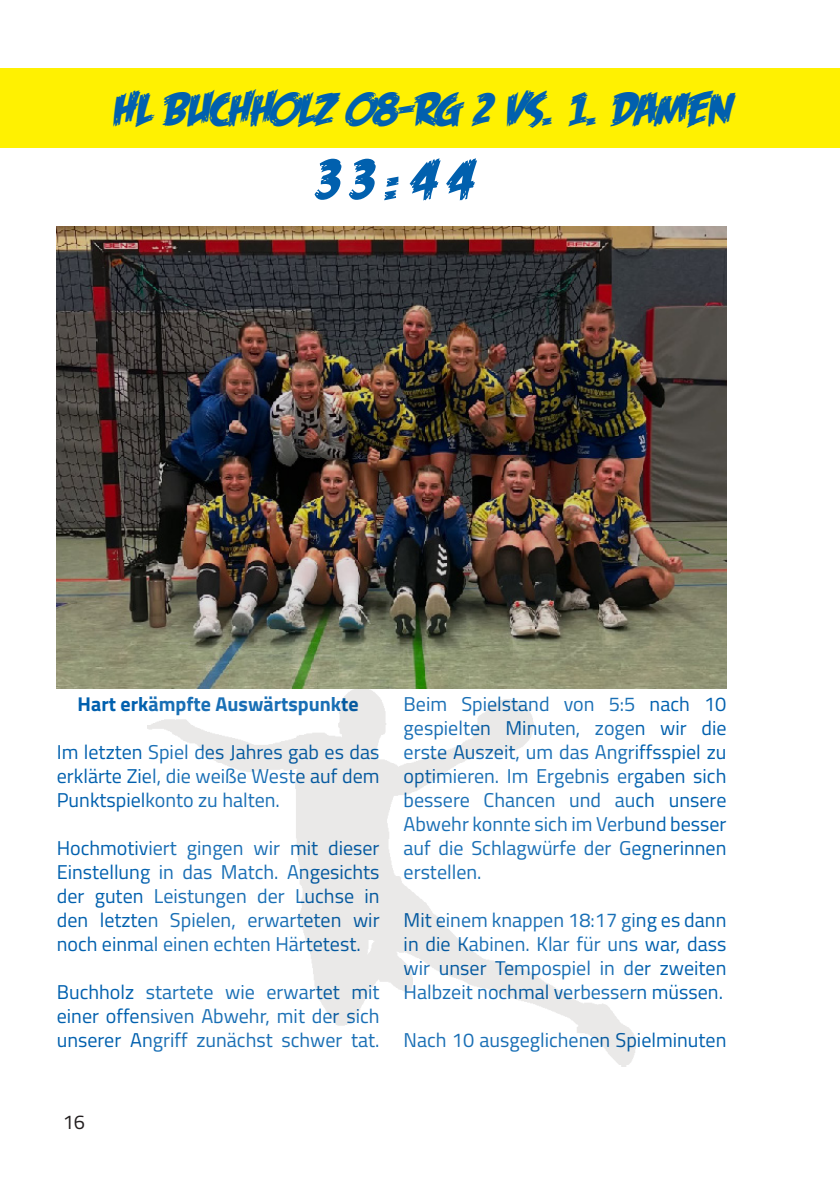
<style>
.page{position:relative;width:840px;height:1191px;background:#fff}
.page>*{position:absolute;margin:0;border:0;box-sizing:border-box;transform-origin:0 0}
.t1{font:60px "Feastof Flesh BB Italic";color:#0160ae}
.t2{font:48px "Feastof Flesh BB Italic";color:#0160ae}
.t3{font:20px/24px "Titillium Web";color:#0160ae;text-align:justify}
.t4{font:700 20px "Titillium Web";color:#0160ae}
.t5{font:20px "Titillium Web";color:#231f20}
</style>
<div class="page">
<div style="left:0;top:68px;width:839px;height:80px;background:#fff101"></div>
<img style="left:147px;top:688px;width:488px;height:378px">
<img style="left:57px;top:227px;width:669px;height:461px">
<p class="t2" style="left:110px;top:84px;width:620px">HL BUCHHOLZ 08-RG 2 VS. 1. DAMEN</p>
<p class="t1" style="left:313px;top:148px;width:159px">33:44</p>
<p class="t4" style="left:78px;top:688px;width:282px">Hart erkämpfte Auswärtspunkte</p>
<p class="t3" style="left:57px;top:739px;width:324px">Im letzten Spiel des Jahres gab es das erklärte Ziel, die weiße Weste auf dem Punktspielkonto zu halten.</p>
<p class="t3" style="left:57px;top:835px;width:324px">Hochmotiviert gingen wir mit dieser Einstellung in das Match. Angesichts der guten Leistungen der Luchse in den letzten Spielen, erwarteten wir noch einmal einen echten Härtetest.</p>
<p class="t3" style="left:57px;top:979px;width:324px">Buchholz startete wie erwartet mit einer offensiven Abwehr, mit der sich unserer Angriff zunächst schwer tat.</p>
<p class="t3" style="left:403px;top:691px;width:324px">Beim Spielstand von 5:5 nach 10 gespielten Minuten, zogen wir die erste Auszeit, um das Angriffsspiel zu optimieren. Im Ergebnis ergaben sich bessere Chancen und auch unsere Abwehr konnte sich im Verbund besser auf die Schlagwürfe der Gegnerinnen erstellen.</p>
<p class="t3" style="left:403px;top:907px;width:324px">Mit einem knappen 18:17 ging es dann in die Kabinen. Klar für uns war, dass wir unser Tempospiel in der zweiten Halbzeit nochmal verbessern müssen.</p>
<p class="t3" style="left:403px;top:1027px;width:324px">Nach 10 ausgeglichenen Spielminuten</p>
<p class="t5" style="left:63px;top:1107px;width:24px">16</p>
</div>
